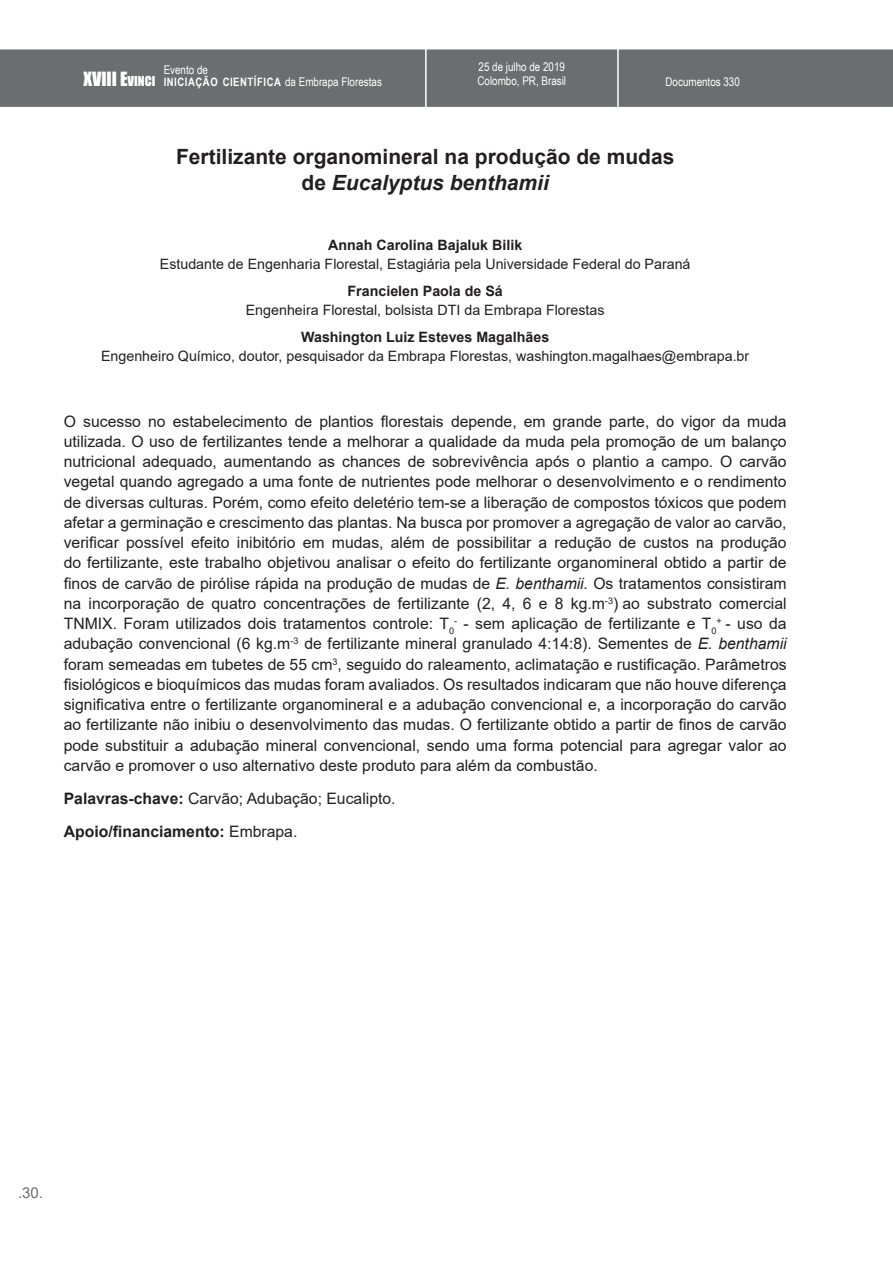
<style>
.page{position:relative;width:893px;height:1263px;background:#fff}
.page>*{position:absolute;margin:0;border:0;box-sizing:border-box;transform-origin:0 0}
.Doc_resumo_titulo{font:700 21px/25.5px "Arial";color:#231f20;text-align:center}
.Doc_resumo_texto{font:15.75px/20.2px "Arial";color:#231f20;text-align:justify}
.Doc_resumo_texto-2{font:700 15.75px "Arial";color:#231f20}
.t1{font:15px "Arial";color:#6c6d70}
.Doc_resumo_autores{font:14.25px/18.8px "Arial";color:#231f20;text-align:center}
.t2{font:12px "Arial Narrow";color:#fff}
.t3{font:700 11.55px "Arial Narrow";letter-spacing:.05em;color:#fff}
.s1{font-family:"Impact";font-weight:400;font-size:18px}
.s2{font-family:"Impact";font-weight:400;font-size:12.6px}
.s3{font-weight:400;font-size:12px}
.s4{font-style:italic}
.s5{font-weight:700}
.s6{font-weight:400}
</style>
<div class="page">
<div style="left:0;top:49px;width:893px;height:58px;background:#6c6d70"></div>
<hr style="left:425px;top:39px;width:2px;height:73px;background:#fff">
<hr style="left:617px;top:43px;width:2px;height:73px;background:#fff">
<p class="t2" style="left:479px;top:58px;width:88px">25 de julho de 2019</p>
<p class="t2" style="left:164px;top:61px;width:46px">Evento de</p>
<p class="t3" style="left:83px;top:73px;width:300px"><span class="s1">XVIII E</span><span class="s2">VINCI</span> INICIAÇÃO CIENTÍFICA <span class="s3">da Embrapa Florestas</span></p>
<p class="t2" style="left:478px;top:72px;width:90px">Colombo, PR, Brasil</p>
<p class="t2" style="left:665px;top:72px;width:76px">Documentos 330</p>
<p class="Doc_resumo_titulo" style="left:176px;top:144px;width:500px">Fertilizante organomineral na produção de mudas de <span class="s4">Eucalyptus benthamii</span></p>
<p class="Doc_resumo_autores" style="left:160px;top:235px;width:532px"><span class="s5">Annah Carolina Bajaluk Bilik<br></span>Estudante de Engenharia Florestal, Estagiária pela Universidade Federal do Paraná</p>
<p class="Doc_resumo_autores" style="left:246px;top:281px;width:360px"><span class="s5">Francielen Paola de Sá<br></span>Engenheira Florestal, bolsista DTI da Embrapa Florestas</p>
<p class="Doc_resumo_autores" style="left:101px;top:327px;width:650px"><span class="s5">Washington Luiz Esteves Magalhães<br></span>Engenheiro Químico, doutor, pesquisador da Embrapa Florestas, washington.magalhaes@embrapa.br</p>
<p class="Doc_resumo_texto" style="left:64px;top:411px;width:724px">O sucesso no estabelecimento de plantios florestais depende, em grande parte, do vigor da muda utilizada. O uso de fertilizantes tende a melhorar a qualidade da muda pela promoção de um balanço nutricional adequado, aumentando as chances de sobrevivência após o plantio a campo. O carvão vegetal quando agregado a uma fonte de nutrientes pode melhorar o desenvolvimento e o rendimento de diversas culturas. Porém, como efeito deletério tem-se a liberação de compostos tóxicos que podem afetar a germinação e crescimento das plantas. Na busca por promover a agregação de valor ao carvão, verificar possível efeito inibitório em mudas, além de possibilitar a redução de custos na produção do fertilizante, este trabalho objetivou analisar o efeito do fertilizante organomineral obtido a partir de finos de carvão de pirólise rápida na produção de mudas de <span class="s4">E. benthamii.</span> Os tratamentos consistiram na incorporação de quatro concentrações de fertilizante (2, 4, 6 e 8 kg.m<sup>-3</sup>) ao substrato comercial TNMIX. Foram utilizados dois tratamentos controle: T<sub>0</sub><sup>-</sup> - sem aplicação de fertilizante e T<sub>0</sub><sup>+</sup> - uso da adubação convencional (6 kg.m<sup>-3</sup> de fertilizante mineral granulado 4:14:8). Sementes de <span class="s4">E. benthamii </span>foram semeadas em tubetes de 55 cm<sup>3</sup>, seguido do raleamento, aclimatação e rustificação. Parâmetros fisiológicos e bioquímicos das mudas foram avaliados. Os resultados indicaram que não houve diferença significativa entre o fertilizante organomineral e a adubação convencional e, a incorporação do carvão ao fertilizante não inibiu o desenvolvimento das mudas. O fertilizante obtido a partir de finos de carvão pode substituir a adubação mineral convencional, sendo uma forma potencial para agregar valor ao carvão e promover o uso alternativo deste produto para além da combustão.</p>
<p class="Doc_resumo_texto" style="left:64px;top:788px;width:333px"><span class="s5">Palavras-chave:</span> Carvão; Adubação; Eucalipto.</p>
<p class="Doc_resumo_texto-2" style="left:64px;top:820px;width:235px">Apoio/financiamento: <span class="s6">Embrapa.</span></p>
<p class="t1" style="left:18px;top:1182px;width:27px">.30.</p>
</div>
